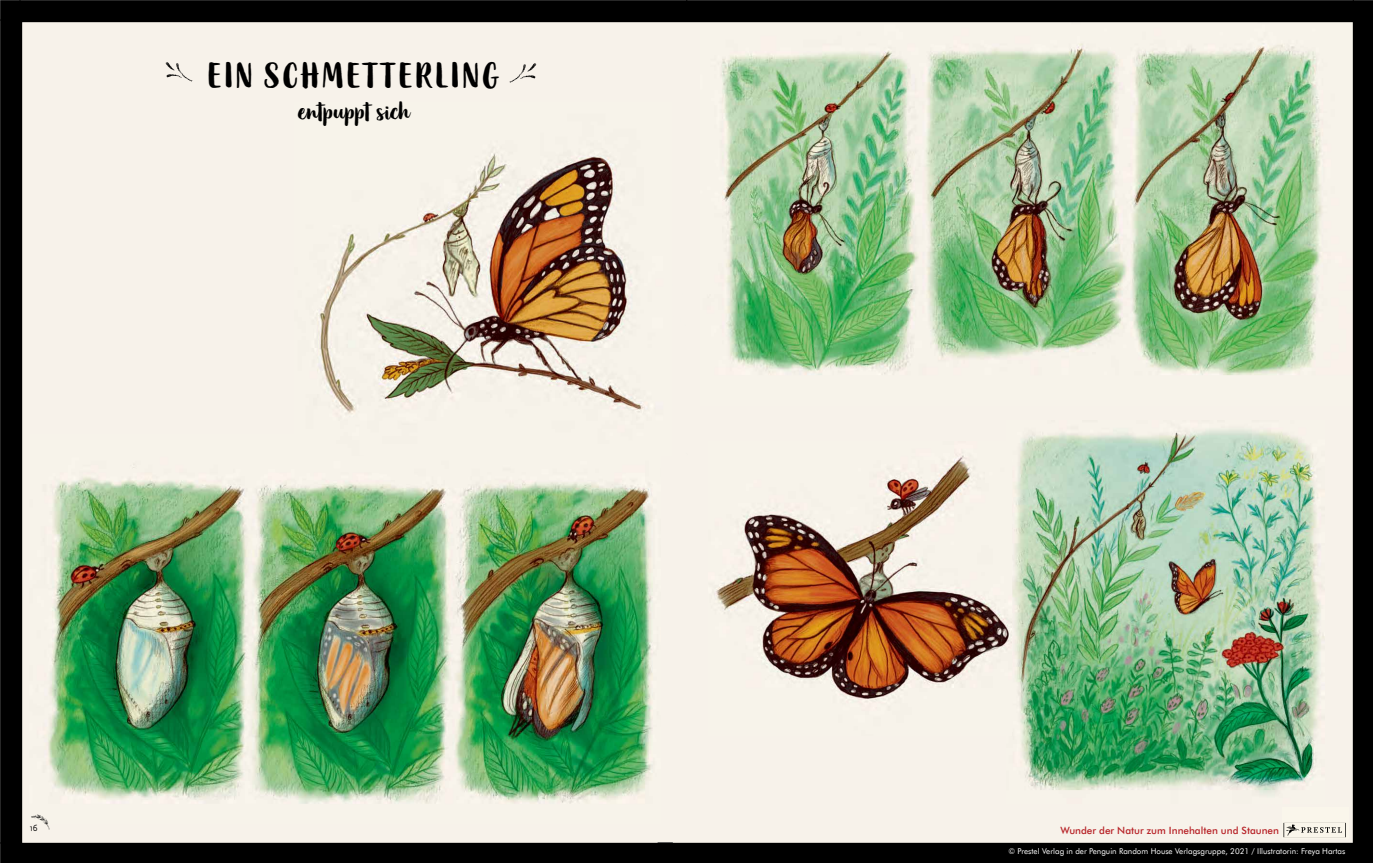
<style>
.page{position:relative;width:1373px;height:863px;background:#fff}
.page>*{position:absolute;margin:0;border:0;box-sizing:border-box;transform-origin:0 0}
.t1{font:42px "Organika Sans";letter-spacing:.06em;color:#000}
.t2{font:27px "Organika Script";color:#000}
.t3{font:500 10px "Futura BT";color:#b72126}
.t4{font:700 10px "Julius Primary Std";color:#000}
.t5{font:8px "Futura BT";color:#fff}
</style>
<div class="page">
<img style="left:0;top:0;width:1372px;height:862px">
<div style="left:1281px;top:806px;width:67px;height:32px;background:#faf6eb"></div>
<svg style="left:1283px;top:822px;width:62px;height:14px"></svg>
<svg style="left:31px;top:813px;width:19px;height:17px"></svg>
<svg style="left:162px;top:60px;width:34px;height:25px"></svg>
<svg style="left:505px;top:61px;width:35px;height:25px"></svg>
<h1 class="t1" style="left:208px;top:55px;width:293px">EIN SCHMETTERLING</h1>
<h2 class="t2" style="left:297px;top:95px;width:113px">entpuppt sich</h2>
<p class="t4" style="left:30px;top:822px;width:10px">16</p>
<p class="t3" style="left:1060px;top:822px;width:220px">Wunder der Natur zum Innehalten und Staunen</p>
<p class="t5" style="left:1008px;top:845px;width:338px">© Prestel Verlag in der Penguin Random House Verlagsgruppe, 2021 / Illustratorin: Freya Hartas</p>
</div>
